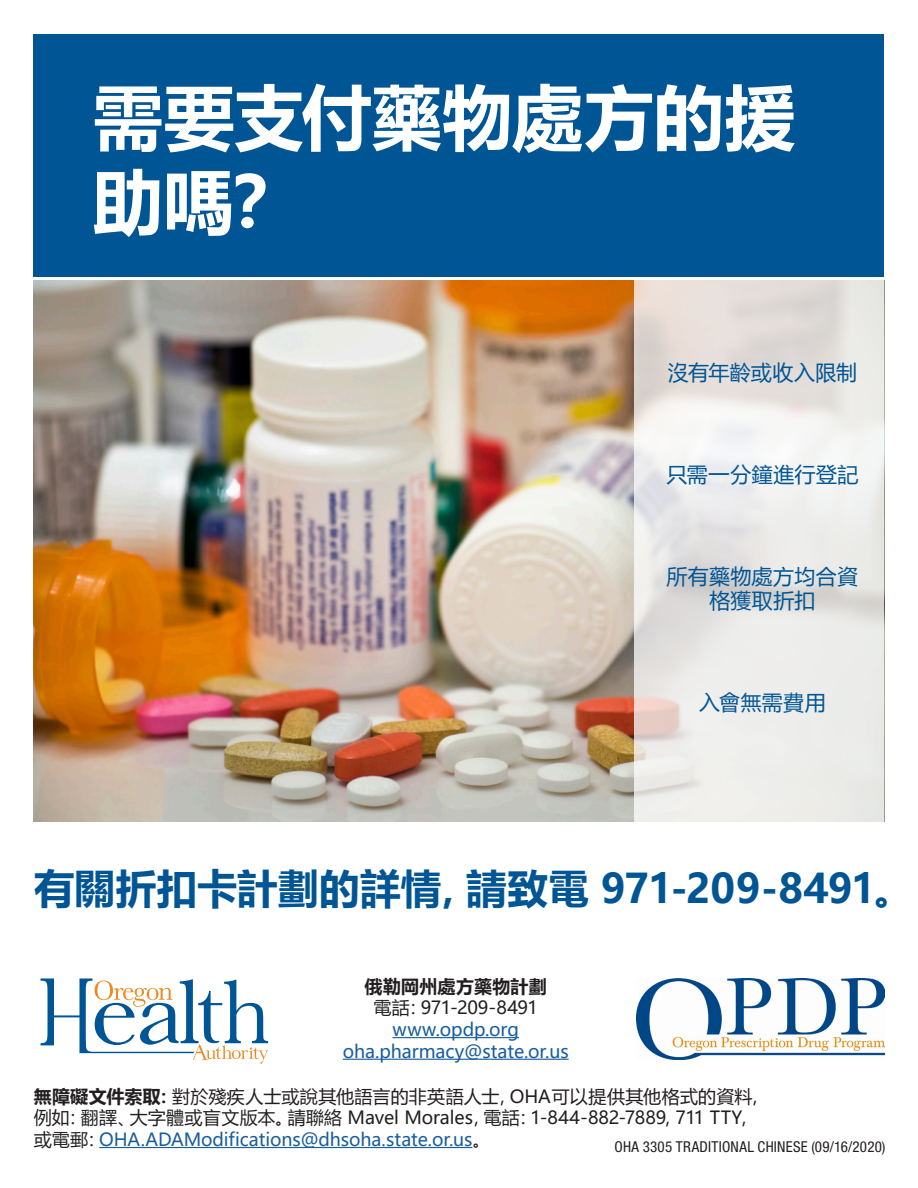
<style>
.page{position:relative;width:918px;height:1188px;background:#fff}
.page>*{position:absolute;margin:0;border:0;box-sizing:border-box;transform-origin:0 0}
.t1{font:700 70.5px/84.6px "Microsoft Ya Hei";letter-spacing:-.005em;color:#fff}
.t2{font:700 40.5px "Microsoft Ya Hei";color:#005594}
.t3{font:21px/24px "Microsoft Ya Hei";letter-spacing:.015em;color:#005594;text-align:center}
.t4{font:18px/21.6px "Microsoft Ya Hei";color:#231f20}
.t5{font:18px "Microsoft Ya Hei";letter-spacing:-.005em;color:#175d9e}
.t6{font:18px "Microsoft Ya Hei";letter-spacing:-.02em;color:#231f20}
.t7{font:700 18px "Microsoft Ya Hei";letter-spacing:.01em;color:#231f20}
.t8{font:condensed 15px "Helvetica Neue LT Std";letter-spacing:.015em;color:#231f20}
.s1{font-weight:700}
.s2{color:#175d9e}
</style>
<div class="page">
<div style="left:34px;top:34px;width:850px;height:242px;background:#005594"></div>
<img style="left:34px;top:280px;width:600px;height:541px">
<svg style="left:634px;top:280px;width:250px;height:542px;fill:#ebebe9"></svg>
<hr style="left:392px;top:1037px;width:127px;height:1px;background:#175d9e">
<hr style="left:343px;top:1059px;width:226px;height:1px;background:#175d9e">
<img style="left:636px;top:978px;width:248px;height:82px">
<svg style="left:41px;top:978px;width:227px;height:86px"></svg>
<hr style="left:99px;top:1147px;width:373px;height:1px;background:#175d9e">
<p class="t1" style="left:93px;top:72px;width:704px">需要支付藥物處方的援助嗎？</p>
<p class="t3" style="left:668px;top:360px;width:191px">沒有年齡或收入限制</p>
<p class="t3" style="left:666px;top:462px;width:194px">只需一分鐘進行登記</p>
<p class="t3" style="left:667px;top:564px;width:193px">所有藥物處方均合資格獲取折扣</p>
<p class="t3" style="left:699px;top:690px;width:128px">入會無需費用</p>
<p class="t2" style="left:34px;top:860px;width:882px">有關折扣卡計劃的詳情，請致電 971-209-8491。</p>
<p class="t7" style="left:365px;top:974px;width:184px">俄勒岡州處方藥物計劃</p>
<p class="t6" style="left:373px;top:996px;width:166px">電話：971-209-8491</p>
<p class="t5" style="left:392px;top:1017px;width:128px">www.opdp.org</p>
<p class="t5" style="left:343px;top:1039px;width:227px">oha.pharmacy@state.or.us</p>
<p class="t4" style="left:34px;top:1085px;width:737px"><span class="s1">無障礙文件索取：</span>對於殘疾人士或說其他語言的非英語人士，OHA 可以提供其他格式的資料，例如：翻譯、大字體或盲文版本。請聯絡 Mavel Morales，電話：1-844-882-7889, 711 TTY，或電郵：<span class="s2">OHA.ADAModifications@dhsoha.state.or.us</span>。</p>
<p class="t8" style="left:615px;top:1138px;width:273px">OHA 3305 TRADITIONAL CHINESE (09/16/2020)</p>
</div>
